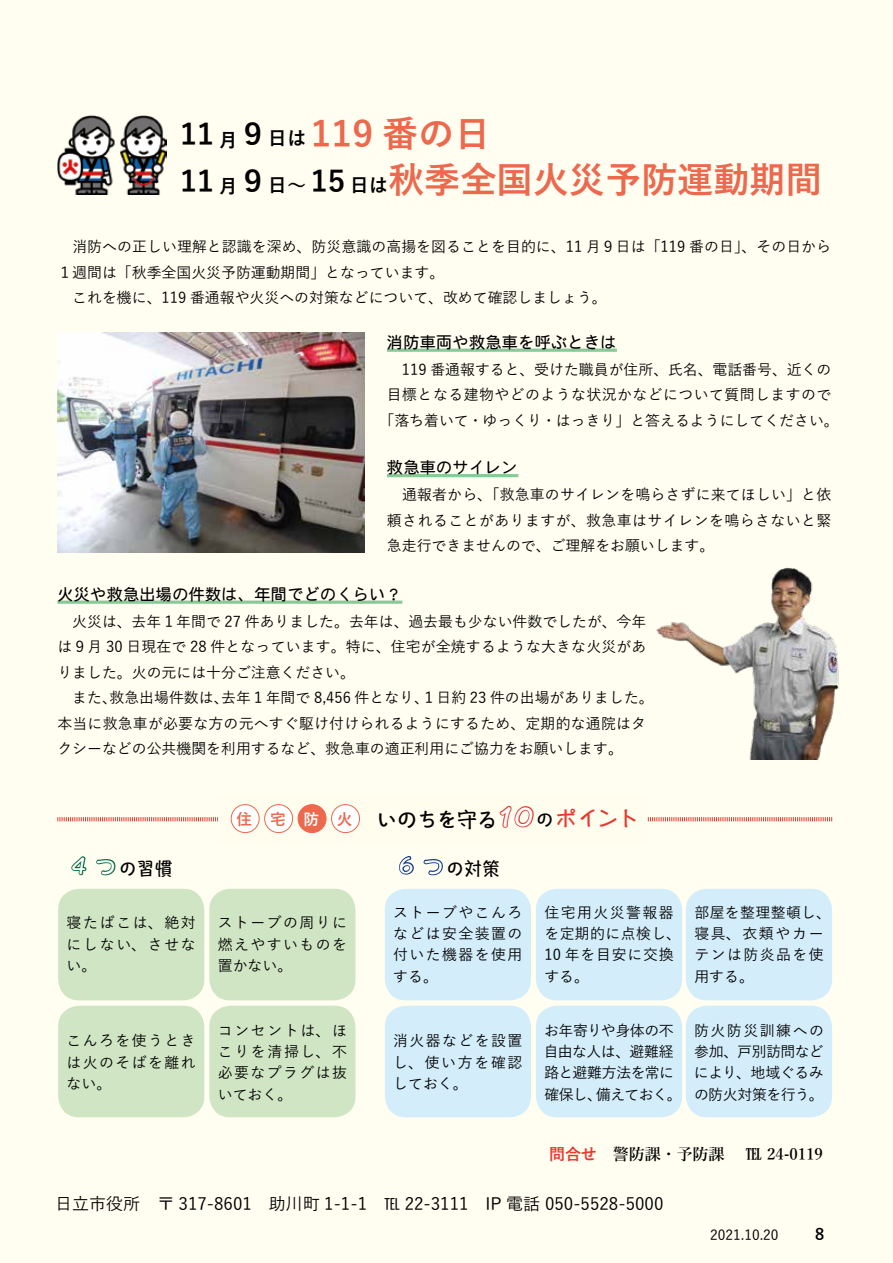
<style>
.page{position:relative;width:893px;height:1263px;background:#fffeee}
.page>*{position:absolute;margin:0;border:0;box-sizing:border-box;transform-origin:0 0}
.t1{font:700 36.15px "Yu Gothic";color:#ec694e}
.t2{font:700 29.7px "Yu Gothic";color:#000}
.t3{font:22.35px "DFP Hannotate W7 JPW";color:#e8382f}
.t4{font:21.3px "DFP Hannotate W7 JPW";letter-spacing:-.06em;color:#000}
.t5{font:700 19.2px "Yu Gothic";color:#000}
.t6{font:18px "DFP Hannotate W7 JPW";color:#000}
.t7{font:500 16.95px "Yu Gothic";color:#000}
.t8{font:15.9px "DFHS Maru Gothic W4 WINP RKSJ H";letter-spacing:.03em;color:#000}
.t9{font:600 15.9px "Yu Mincho";color:#000}
.t10{font:700 15.9px "Yu Gothic";color:#e8382f}
.t11{font:700 15.9px "Yu Gothic";color:#000}
.t12{font:700 15.6px "Yu Gothic";color:#ec694e}
.t13{font:700 15.6px "Yu Gothic";color:#fff}
.t14{font:500 14.85px/21.3px "Yu Gothic";letter-spacing:.005em;color:#000;text-align:justify}
.t15{font:500 14.85px/21.3px "Yu Gothic";letter-spacing:.05em;color:#000}
.t16{font:500 14.85px/21.3px "Yu Gothic";letter-spacing:.095em;color:#000}
.t17{font:500 14.85px "Yu Gothic";letter-spacing:-.03em;color:#000}
.t18{font:500 14.85px "Yu Gothic";letter-spacing:-.035em;color:#000}
.t19{font:500 14.85px "Yu Gothic";letter-spacing:-.04em;color:#000}
.t20{font:500 13.8px "Yu Gothic";color:#000}
.s1{font-size:19.2px;color:#000}
.s2{font-size:15.9px}
</style>
<div class="page">
<img style="left:57px;top:115px;width:109px;height:80px">
<img style="left:57px;top:333px;width:308px;height:220px">
<svg style="left:57px;top:600px;width:345px;height:4px"></svg>
<div style="left:58px;top:889px;width:146px;height:111px;background:#d0e5c3;border-radius:21px"></div>
<div style="left:209px;top:889px;width:146px;height:111px;background:#d0e5c3;border-radius:21px"></div>
<div style="left:209px;top:1006px;width:146px;height:111px;background:#d0e5c3;border-radius:21px"></div>
<div style="left:58px;top:1006px;width:146px;height:111px;background:#d0e5c3;border-radius:21px"></div>
<div style="left:385px;top:889px;width:146px;height:111px;background:#d3edfb;border-radius:21px"></div>
<div style="left:536px;top:889px;width:146px;height:111px;background:#d3edfb;border-radius:21px"></div>
<div style="left:536px;top:1006px;width:146px;height:111px;background:#d3edfb;border-radius:21px"></div>
<div style="left:385px;top:1006px;width:146px;height:111px;background:#d3edfb;border-radius:21px"></div>
<div style="left:686px;top:889px;width:146px;height:111px;background:#d3edfb;border-radius:21px"></div>
<div style="left:686px;top:1006px;width:146px;height:111px;background:#d3edfb;border-radius:21px"></div>
<img style="left:656px;top:567px;width:183px;height:192px">
<div style="left:298px;top:805px;width:28px;height:27px;background:#ec694e;border-radius:50%"></div>
<div style="left:298px;top:804px;width:29px;height:29px;border:1px solid #ec694e;border-radius:50%"></div>
<div style="left:231px;top:805px;width:28px;height:27px;background:#fff;border-radius:50%"></div>
<div style="left:231px;top:804px;width:29px;height:29px;border:1px solid #ec694e;border-radius:50%"></div>
<div style="left:265px;top:805px;width:28px;height:27px;background:#fff;border-radius:50%"></div>
<div style="left:264px;top:804px;width:29px;height:29px;border:1px solid #ec694e;border-radius:50%"></div>
<div style="left:332px;top:805px;width:27px;height:27px;background:#fff;border-radius:50%"></div>
<div style="left:331px;top:804px;width:29px;height:29px;border:1px solid #ec694e;border-radius:50%"></div>
<hr style="left:387px;top:349px;width:230px;height:3px;background:#89c997">
<hr style="left:387px;top:474px;width:131px;height:3px;background:#89c997">
<svg style="left:423px;top:859px;width:20px;height:17px"></svg>
<svg style="left:399px;top:856px;width:15px;height:19px"></svg>
<svg style="left:96px;top:859px;width:20px;height:17px"></svg>
<svg style="left:70px;top:856px;width:18px;height:35px"></svg>
<svg style="left:57px;top:804px;width:775px;height:25px"></svg>
<h2 class="t2" style="left:180px;top:118px;width:36px">11</h2>
<p class="t5" style="left:219px;top:129px;width:21px">月</p>
<h2 class="t2" style="left:180px;top:164px;width:36px">11</h2>
<p class="t5" style="left:219px;top:175px;width:21px">月</p>
<h2 class="t2" style="left:238px;top:118px;width:31px">９</h2>
<h2 class="t2" style="left:238px;top:164px;width:31px">９</h2>
<p class="t5" style="left:268px;top:128px;width:40px">日は</p>
<p class="t5" style="left:268px;top:174px;width:40px">日～</p>
<h1 class="t1" style="left:311px;top:113px;width:181px">119 番の日</h1>
<h2 class="t2" style="left:311px;top:164px;width:36px">15</h2>
<h1 class="t1" style="left:350px;top:160px;width:473px"><span class="s1">日は</span>秋季全国火災予防運動期間</h1>
<p class="t14" style="left:57px;top:232px;width:775px;line-height:25.5px;text-align:left">　消防への正しい理解と認識を深め、防災意識の高揚を図ることを目的に、11 月９日は「119 番の日」、その日から<br>１週間は「秋季全国火災予防運動期間」となっています。<br>　これを機に、119 番通報や火災への対策などについて、改めて確認しましょう。</p>
<p class="t8" style="left:387px;top:334px;width:231px">消防車両や救急車を呼ぶときは</p>
<p class="t14" style="left:379px;top:354px;width:461px;line-height:25.5px;text-align:center">　119 番通報すると、受けた職員が住所、氏名、電話番号、近くの目標となる建物やどのような状況かなどについて質問しますので「落ち着いて・ゆっくり・はっきり」と答えるようにしてください。</p>
<p class="t8" style="left:387px;top:459px;width:132px">救急車のサイレン</p>
<p class="t14" style="left:387px;top:480px;width:446px;line-height:25.5px">　通報者から、「救急車のサイレンを鳴らさずに来てほしい」と依頼されることがありますが、救急車はサイレンを鳴らさないと緊急走行できませんので、ご理解をお願いします。</p>
<p class="t8" style="left:57px;top:586px;width:346px">火災や救急出場の件数は、年間でどのくらい?</p>
<p class="t14" style="left:57px;top:608px;width:590px">　火災は、去年１年間で 27 件ありました。去年は、過去最も少ない件数でしたが、今年</p>
<p class="t14" style="left:57px;top:634px;width:590px">は９月 30 日現在で 28 件となっています。特に、住宅が全焼するような大きな火災があ</p>
<p class="t14" style="left:57px;top:659px;width:299px">りました。火の元には十分ご注意ください。</p>
<p class="t14" style="left:221px;top:685px;width:434px">去年１年間で 8,456 件となり１、日約 23 件の出場がありました。</p>
<p class="t14" style="left:109px;top:685px;width:121px">救急出場件数は、</p>
<p class="t14" style="left:57px;top:683px;width:590px;line-height:25.5px;text-align:left">　また、<br>本当に救急車が必要な方の元へすぐ駆け付けられるようにするため、定期的な通院はタクシーなどの公共機関を利用するなど、救急車の適正利用にご協力をお願いします。</p>
<p class="t12" style="left:237px;top:810px;width:17px">住</p>
<p class="t12" style="left:270px;top:810px;width:17px">宅</p>
<p class="t13" style="left:303px;top:810px;width:17px">防</p>
<p class="t12" style="left:337px;top:810px;width:17px">火</p>
<h3 class="t4" style="left:377px;top:807px;width:123px">いのちを守る</h3>
<h3 class="t3" style="left:555px;top:805px;width:86px">ポイント</h3>
<p class="t6" style="left:536px;top:809px;width:20px">の</p>
<p class="t6" style="left:119px;top:858px;width:56px">の習慣</p>
<p class="t6" style="left:446px;top:858px;width:56px">の対策</p>
<p class="t14" style="left:67px;top:910px;width:131px">寝たばこは、絶対にしない、させない。</p>
<p class="t14" style="left:218px;top:910px;width:131px">ストーブの周りに燃えやすいものを置かない。</p>
<p class="t14" style="left:393px;top:900px;width:131px">ストーブやこんろなどは安全装置の付いた機器を使用する。</p>
<p class="t15" style="left:544px;top:900px;width:138px">住宅用火災警報器を定期的に点検し、<br>10 年を目安に交換する。</p>
<p class="t16" style="left:694px;top:900px;width:138px">部屋を整理整頓し、寝具、衣類やカーテンは防炎品を使用する。</p>
<p class="t14" style="left:67px;top:1028px;width:131px">こんろを使うときは火のそばを離れない。</p>
<p class="t14" style="left:218px;top:1018px;width:131px">コンセントは、ほこりを清掃し、不必要なプラグは抜いておく。</p>
<p class="t14" style="left:393px;top:1028px;width:131px">消火器などを設置し、使い方を確認しておく。</p>
<p class="t17" style="left:544px;top:1016px;width:131px">お年寄りや身体の不</p>
<p class="t18" style="left:544px;top:1038px;width:131px">自由な人は、避難経</p>
<p class="t19" style="left:544px;top:1059px;width:131px">路と避難方法を常に</p>
<p class="t14" style="left:596px;top:1081px;width:87px">備えておく。</p>
<p class="t14" style="left:544px;top:1081px;width:59px">確保し、</p>
<p class="t14" style="left:694px;top:1018px;width:131px">防火防災訓練への参加、戸別訪問などにより、地域ぐるみの防火対策を行う。</p>
<p class="t10" style="left:549px;top:1145px;width:49px">問合せ</p>
<p class="t9" style="left:613px;top:1145px;width:211px">警防課・予防課　 TEL 24-0119</p>
<p class="t7" style="left:55px;top:1188px;width:610px">日立市役所　〒 317-8601　助川町 1-1-1　<span class="s2">TEL</span> 22-3111　IP 電話 050-5528-5000</p>
<p class="t20" style="left:710px;top:1222px;width:70px">2021.10.20</p>
<p class="t11" style="left:815px;top:1225px;width:11px">8</p>
</div>
